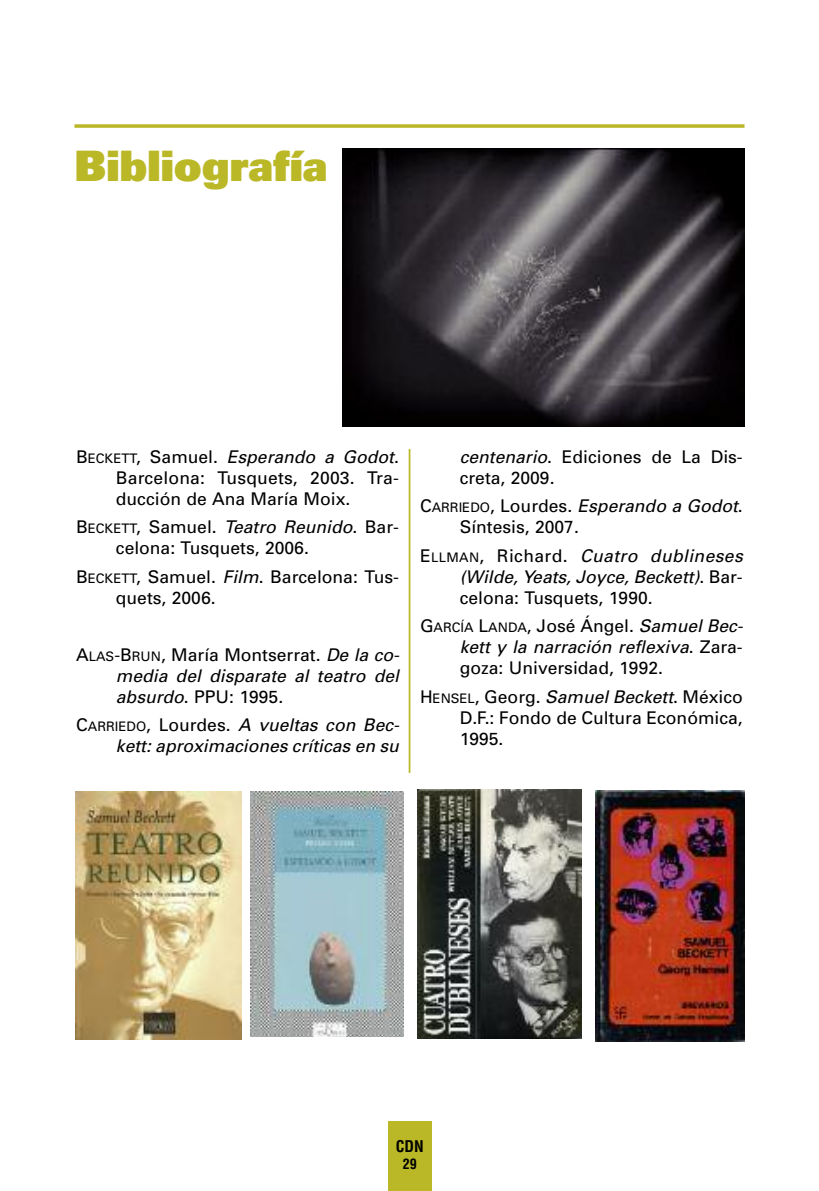
<style>
.page{position:relative;width:819px;height:1191px;background:#fff}
.page>*{position:absolute;margin:0;border:0;box-sizing:border-box;transform-origin:0 0}
.t1{font:900 42px "Univers";color:#bbb828}
.t2{font:17.5px/21px "Univers";color:#000}
.t3{font:italic 17.5px/21px "Univers";color:#000;text-align:justify}
.t4{font:700 condensed 15.75px "Helvetica";color:#000}
.t5{font:700 condensed 14px "Helvetica";color:#000}
.s1{font-size:13.12px}
.s2{font-style:italic}
.s3{font-style:normal}
.s4{font-style:normal;font-size:13.12px}
</style>
<div class="page">
<svg style="left:74px;top:124px;width:670px;height:4px;background:#c3c042"></svg>
<div style="left:388px;top:1121px;width:43px;height:70px;background:#bbb828"></div>
<hr style="left:408px;top:449px;width:2px;height:324px;background:#bbb828">
<img style="left:75px;top:791px;width:166px;height:249px">
<img style="left:250px;top:792px;width:154px;height:244px">
<img style="left:417px;top:790px;width:165px;height:249px">
<img style="left:595px;top:791px;width:149px;height:250px">
<img style="left:343px;top:149px;width:401px;height:278px">
<h1 class="t1" style="left:74px;top:151px;width:255px">Bibliografía</h1>
<p class="t2" style="left:116px;top:448px;width:284px;text-align:justify;text-indent:-40px">B<span class="s1">ECKETT</span>, Samuel. <span class="s2">Esperando a Godot</span>.<br>Barcelona: Tusquets, 2003. Tra&shy;ducción de Ana María Moix.</p>
<p class="t2" style="left:116px;top:518px;width:284px;text-indent:-40px">B<span class="s1">ECKETT</span>, Samuel. <span class="s2">Teatro Reunido</span>. Bar&shy;celona: Tusquets, 2006.</p>
<p class="t2" style="left:116px;top:568px;width:284px;text-indent:-40px">B<span class="s1">ECKETT</span>, Samuel. <span class="s2">Film</span>. Barcelona: Tus&shy;quets, 2006.</p>
<p class="t3" style="left:116px;top:645px;width:285px;text-indent:-40px"><span class="s3">A</span><span class="s4">LAS</span><span class="s3">-B</span><span class="s4">RUN</span><span class="s3">, María Montserrat.</span> De la co&shy;media del disparate al teatro del absurdo<span class="s3">. PPU: 1995.</span></p>
<p class="t3" style="left:76px;top:716px;width:324px;text-align:right"><span class="s3">C</span><span class="s4">ARRIEDO</span><span class="s3">, Lourdes.</span> A vueltas con Bec&shy;kett: aproximaciones críticas en su</p>
<p class="t2" style="left:459px;top:448px;width:284px"><span class="s2">centenario</span>. Ediciones de La Dis&shy;creta, 2009.</p>
<p class="t2" style="left:459px;top:497px;width:284px;text-indent:-40px">C<span class="s1">ARRIEDO</span>, Lourdes. <span class="s2">Esperando a Godot</span>.<br>Síntesis, 2007.</p>
<p class="t3" style="left:459px;top:547px;width:284px;text-indent:-40px"><span class="s3">E</span><span class="s4">LLMAN</span><span class="s3">, Richard.</span> Cuatro dublineses (Wilde, Yeats, Joyce, Beckett)<span class="s3">. Bar&shy;celona: Tusquets, 1990.</span></p>
<p class="t2" style="left:459px;top:617px;width:285px;text-align:justify;text-indent:-40px">G<span class="s1">ARCÍA</span> L<span class="s1">ANDA</span>, José Ángel. <span class="s2">Samuel Bec&shy;kett y la narración reflexiva</span>. Zara&shy;goza: Universidad, 1992.</p>
<p class="t2" style="left:459px;top:687px;width:284px;text-align:justify;text-indent:-40px">H<span class="s1">ENSEL</span>, Georg. <span class="s2">Samuel Beckett</span>. México D.F.: Fondo de Cultura Económica, 1995.</p>
<p class="t4" style="left:395px;top:1137px;width:29px">CDN</p>
<p class="t5" style="left:402px;top:1156px;width:15px">29</p>
</div>
